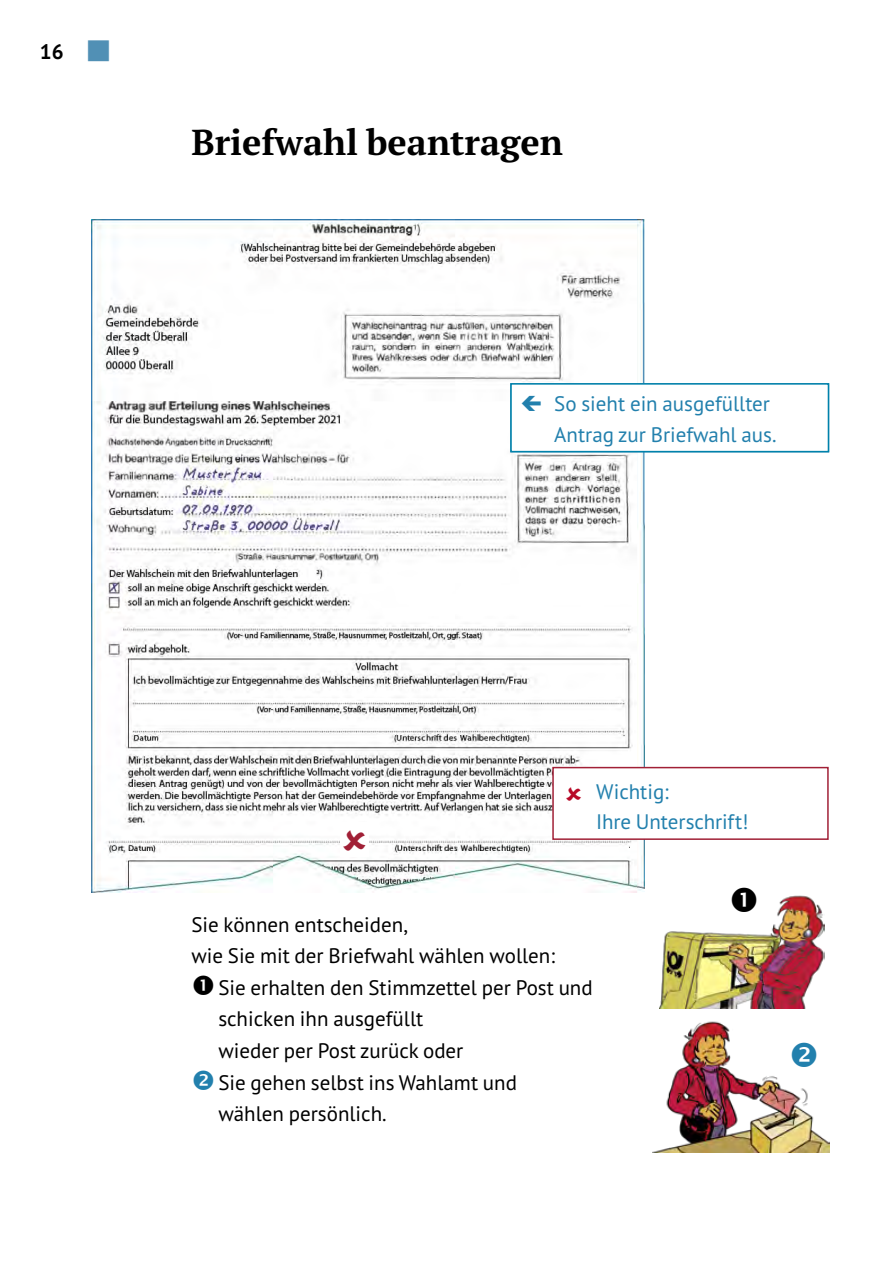
<style>
.page{position:relative;width:893px;height:1263px;background:#fff}
.page>*{position:absolute;margin:0;border:0;box-sizing:border-box;transform-origin:0 0}
.t1{font:700 36px "PT Serif Pro";color:#000}
.t2{font:36px "Wingdings";color:#5190b5}
.t3{font:21px/31.5px "PT Sans Pro";color:#000}
.t4{font:21px/29.7px "PT Sans Pro";color:#2280ad}
.t5{font:700 21px "PT Sans Pro";color:#000}
</style>
<div class="page">
<img style="left:92px;top:220px;width:553px;height:672px">
<img style="left:659px;top:895px;width:166px;height:114px">
<div style="left:729px;top:886px;width:30px;height:26px;background:#fff"></div>
<div style="left:553px;top:768px;width:275px;height:71px;background:#fff"></div>
<img style="left:652px;top:1021px;width:177px;height:131px">
<div style="left:789px;top:1041px;width:30px;height:26px;background:#fff"></div>
<div style="left:552px;top:767px;width:277px;height:73px;border:2px solid #a12036"></div>
<div style="left:340px;top:822px;width:29px;height:35px;background:#fff"></div>
<div style="left:510px;top:383px;width:319px;height:69px;background:#fff;border:2px solid #0082ab"></div>
<p class="t5" style="left:40px;top:37px;width:25px">16</p>
<h1 class="t2" style="left:85px;top:31px;width:28px">■</h1>
<h1 class="t1" style="left:191px;top:119px;width:373px">Briefwahl beantragen</h1>
<p class="t4" style="left:554px;top:387px;width:224px;line-height:31.5px">So sieht ein ausgefüllter<br>Antrag zur Briefwahl aus.</p>
<p class="t4" style="left:596px;top:776px;width:154px">Wichtig:<br>Ihre Unterschrift!</p>
<p class="t3" style="left:191px;top:908px;width:365px">Sie können entscheiden,<br>wie Sie mit der Briefwahl wählen wollen:</p>
<p class="t3" style="left:218px;top:971px;width:376px">Sie erhalten den Stimmzettel per Post und schicken ihn ausgefüllt<br>wieder per Post zurück oder</p>
<p class="t3" style="left:218px;top:1066px;width:300px">Sie gehen selbst ins Wahlamt und wählen persönlich.</p>
</div>
